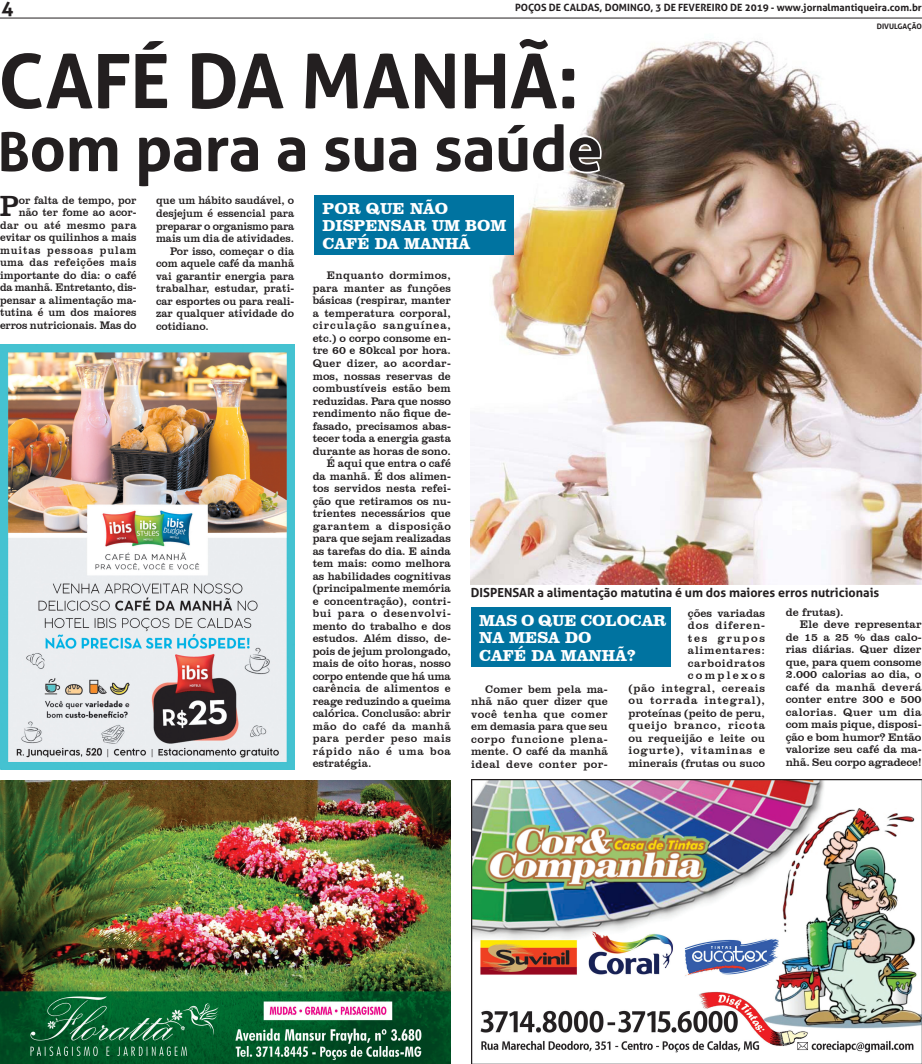
<style>
.page{position:relative;width:922px;height:1064px;background:#fff}
.page>*{position:absolute;margin:0;border:0;box-sizing:border-box;transform-origin:0 0}
.aaTEXTOTEXTO{font:700 75.12px "Aller";letter-spacing:-.005em;color:#231f20}
.aaTEXTOTEXTO-2{font:700 63.38px "Aller";letter-spacing:-.01em;color:#231f20}
.aaTEXTOTEXTO-3{font:29.88px "Clarendon BT";color:#231f20;scale:.95 1}
.t1{font:700 20px "Aller";color:#231f20}
.aaTEXTOTEXTO-4{font:700 16.25px/17.5px "Clarendon BT";color:#fff}
.aaTEXTOTEXTO-5{font:700 12.5px "Aller";color:#231f20}
.aaTEXTOTEXTO-6{font:11.25px/12.5px "Clarendon BT";color:#231f20;text-align:justify}
.aaTEXTOTEXTO-7{font:11.25px/12.5px "Clarendon BT";color:#231f20;text-align:justify;scale:.95 1}
.aaTEXTOTEXTO-8{font:11.25px/12.5px "Clarendon BT";letter-spacing:.06em;color:#231f20;text-align:right}
.t2{font:700 10px "Aller";color:#231f20}
.aaTEXTOTEXTO-9{font:700 7.5px "Aller";color:#231f20}
.s1{font-size:53.38px}
</style>
<div class="page">
<hr style="left:0;top:18px;width:921px;height:1px;background:#231f20">
<img style="left:471px;top:779px;width:450px;height:284px">
<img style="left:0;top:780px;width:450px;height:283px">
<img style="left:0;top:344px;width:294px;height:425px">
<img style="left:470px;top:41px;width:451px;height:542px">
<svg style="left:470px;top:41px;width:107px;height:71px"></svg>
<svg style="left:470px;top:121px;width:133px;height:54px"></svg>
<div style="left:314px;top:195px;width:200px;height:60px;background:#0073a0"></div>
<div style="left:471px;top:607px;width:199px;height:59px;background:#0073a0"></div>
<p class="t1" style="left:2px;top:-5px;width:14px">4</p>
<p class="t2" style="left:515px;top:1px;width:408px">POÇOS DE CALDAS, DOMINGO, 3 DE FEVEREIRO DE 2019 - www.jornalmantiqueira.com.br</p>
<p class="aaTEXTOTEXTO-9" style="left:876px;top:21px;width:46px">DIVULGAÇÃO</p>
<p class="aaTEXTOTEXTO" style="left:-2px;top:35px;width:582px">CAFÉ DA MANHÃ:</p>
<p class="aaTEXTOTEXTO-2" style="left:-2px;top:109px;width:606px"><span class="s1">B</span>om para a sua saúde</p>
<p class="aaTEXTOTEXTO-3" style="left:-1px;top:187px;width:22px">P</p>
<p class="aaTEXTOTEXTO-7" style="left:0;top:193px;width:145px;text-align:right">or falta de tempo, por não ter fome ao acor&shy;dar ou até mesmo para evitar os quilinhos a mais muitas pessoas pulam uma das refeições mais importante do dia: o café da manhã. Entretanto, dis&shy;pensar a alimentação ma&shy;tutina é um dos maiores erros nutricionais. Mas do</p>
<p class="aaTEXTOTEXTO-7" style="left:156px;top:194px;width:147px">que um hábito saudável, o desjejum é essencial para preparar o organismo para mais um dia de atividades.</p>
<p class="aaTEXTOTEXTO-4" style="left:322px;top:199px;width:127px">POR QUE NÃO</p>
<p class="aaTEXTOTEXTO-4" style="left:322px;top:216px;width:185px">DISPENSAR UM BOM<br>CAFÉ DA MANHÃ</p>
<p class="aaTEXTOTEXTO-7" style="left:156px;top:244px;width:147px;text-indent:14px">Por isso, começar o dia com aquele café da manhã vai garantir energia para trabalhar, estudar, prati&shy;car esportes ou para reali&shy;zar qualquer atividade do cotidiano.</p>
<p class="aaTEXTOTEXTO-6" style="left:312px;top:269px;width:140px;text-indent:14px">Enquanto dormimos, para manter as funções básicas (respirar, manter a temperatura corporal, circulação sanguínea, etc.) o corpo consome en&shy;tre 60 e 80kcal por hora.<br>Quer dizer, ao acordar&shy;mos, nossas reservas de combustíveis estão bem reduzidas. Para que nosso rendimento não fique de&shy;fasado, precisamos abas&shy;tecer toda a energia gasta durante as horas de sono.</p>
<p class="aaTEXTOTEXTO-6" style="left:312px;top:456px;width:140px;text-indent:14px">É aqui que entra o café da manhã. É dos alimen&shy;tos servidos nesta refei&shy;ção que retiramos os nu&shy;trientes necessários que garantem a disposição para que sejam realizadas as tarefas do dia. E ainda tem mais: como melhora as habilidades cognitivas (principalmente memória e concentração), contri&shy;bui para o desenvolvi&shy;mento do trabalho e dos estudos. Além disso, de&shy;pois de jejum prolongado, mais de oito horas, nosso corpo entende que há uma carência de alimentos e reage reduzindo a queima calórica. Conclusão: abrir mão do café da manhã para perder peso mais rápido não é uma boa estratégia.</p>
<p class="aaTEXTOTEXTO-5" style="left:470px;top:584px;width:410px">DISPENSAR a alimentação matutina é um dos maiores erros nutricionais</p>
<p class="aaTEXTOTEXTO-8" style="left:628px;top:606px;width:138px">ções variadas<br>dos diferen-<br>tes grupos alimentares: carboidratos complexos<br>(pão integral, cereais ou torrada integral), proteínas (peito de peru, queijo branco, ricota ou requeijão e leite ou iogurte), vitaminas e minerais (frutas ou suco</p>
<p class="aaTEXTOTEXTO-6" style="left:785px;top:605px;width:59px">de frutas).</p>
<p class="aaTEXTOTEXTO-4" style="left:479px;top:610px;width:189px">MAS O QUE COLOCAR<br>NA MESA DO</p>
<p class="aaTEXTOTEXTO-4" style="left:479px;top:645px;width:158px">CAFÉ DA MANHÃ?</p>
<p class="aaTEXTOTEXTO-6" style="left:471px;top:682px;width:138px;text-indent:14px">Comer bem pela ma&shy;nhã não quer dizer que você tenha que comer em demasia para que seu corpo funcione plena&shy;mente. O café da manhã ideal deve conter por-</p>
<p class="aaTEXTOTEXTO-6" style="left:785px;top:617px;width:137px;text-indent:14px">Ele deve representar de 15 a 25 % das calo&shy;rias diárias. Quer dizer que, para quem consome 2.000 calorias ao dia, o café da manhã deverá conter entre 300 e 500 calorias. Quer um dia com mais pique, disposi&shy;ção e bom humor? Então valorize seu café da ma&shy;nhã. Seu corpo agradece!</p>
</div>
